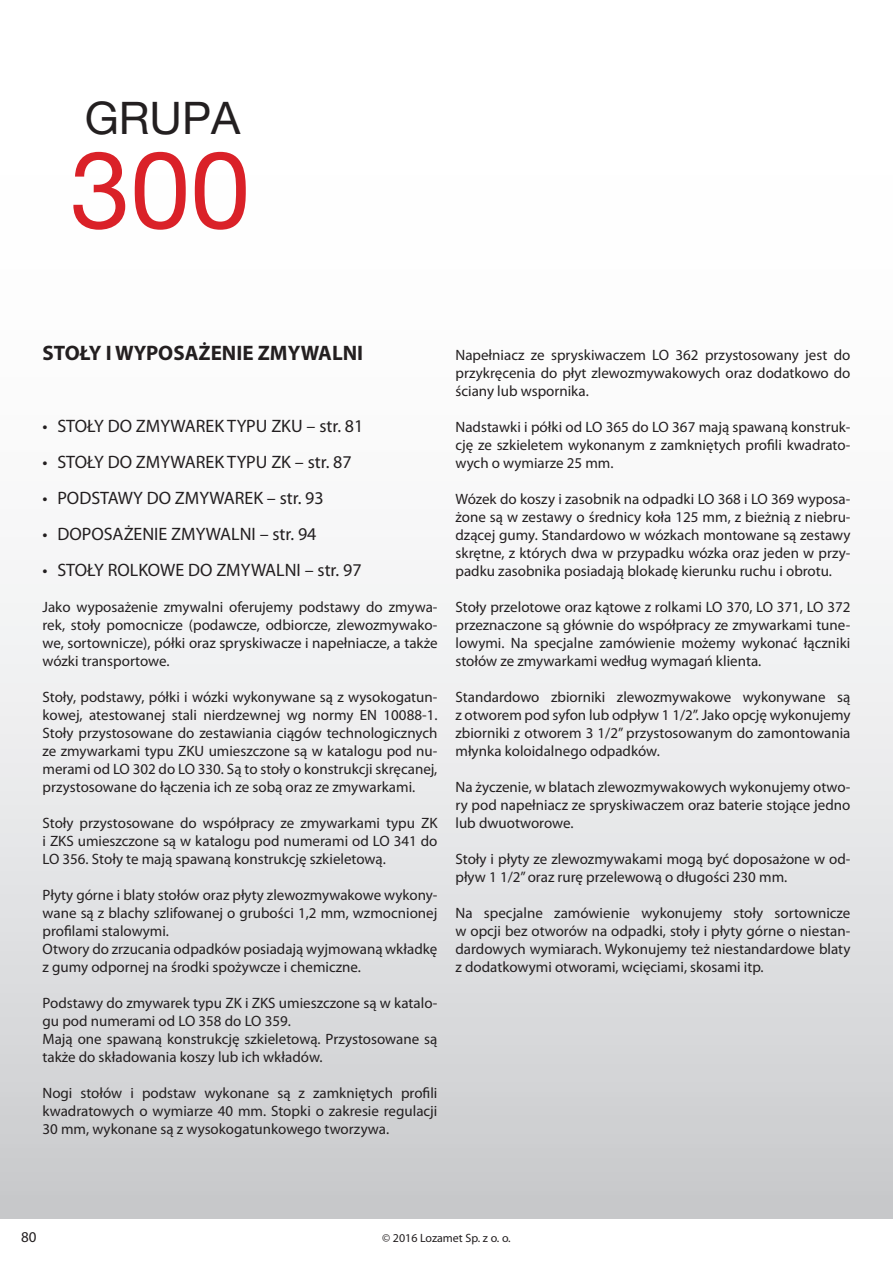
<style>
.page{position:relative;width:893px;height:1263px;background:#fff}
.page>*{position:absolute;margin:0;border:0;box-sizing:border-box;transform-origin:0 0}
.t1{font:108px "Helvetica Neue LT Pro";color:#da2128}
.t2{font:45px "Helvetica Neue LT Pro";color:#231f20}
.t3{font:700 21px "Myriad Pro";color:#231f20}
.t4{font:18px "Myriad Pro";color:#231f20}
.t5{font:15px/18px "Myriad Pro";color:#231f20;text-align:justify}
.t6{font:12px "Myriad Pro";color:#231f20}
</style>
<div class="page">
<div style="left:0;top:19px;width:893px;height:1199px;background:linear-gradient(to bottom,#fff,#d1d2d4)"></div>
<h2 class="t2" style="left:85px;top:91px;width:157px">GRUPA</h2>
<h1 class="t1" style="left:70px;top:126px;width:182px">300</h1>
<h3 class="t3" style="left:43px;top:341px;width:311px">STOŁY I WYPOSAŻ ENI E ZMYWALNI</h3>
<p class="t4" style="left:43px;top:415px;width:322px">• STOŁY DO ZMYWAREK TYPU ZKU – str. 81</p>
<p class="t4" style="left:43px;top:451px;width:311px">• STOŁY DO ZMYWAREK TYPU ZK – str. 87</p>
<p class="t4" style="left:43px;top:487px;width:283px">• PODSTAWY DO ZMYWAREK – str. 93</p>
<p class="t4" style="left:43px;top:523px;width:275px">• DOPOSAŻENIE ZMYWALNI – str. 94</p>
<p class="t4" style="left:43px;top:559px;width:321px">• STOŁY ROLKOWE DO ZMYWALNI – str. 97</p>
<p class="t5" style="left:43px;top:598px;width:396px">Jako wyposażenie zmywalni oferujemy podstawy do zmywa&shy;rek, stoły pomocnicze (podawcze, odbiorcze, zlewozmywako&shy;we, sortownicze), półki oraz spryskiwacze i napełniacze, a także wózki transportowe.</p>
<p class="t5" style="left:43px;top:688px;width:396px">Stoły, podstawy, półki i wózki wykonywane są z wysokogatun&shy;kowej, atestowanej stali nierdzewnej wg normy EN 10088-1.<br>Stoły przystosowane do zestawiania ciągów technologicznych ze zmywarkami typu ZKU umieszczone są w katalogu pod nu&shy;merami od LO 302 do LO 330. Są to stoły o konstrukcji skręcanej, przystosowane do łączenia ich ze sobą oraz ze zmywarkami.</p>
<p class="t5" style="left:43px;top:814px;width:396px">Stoły przystosowane do współpracy ze zmywarkami typu ZK i ZKS umieszczone są w katalogu pod numerami od LO 341 do LO 356. Stoły te mają spawaną konstrukcję szkieletową.</p>
<p class="t5" style="left:43px;top:886px;width:397px;text-align:left">Płyty górne i blaty stołów oraz płyty zlewozmywakowe wykony&shy;wane są z blachy szlifowanej o grubości 1,2 mm, wzmocnionej profilami stalowymi.<br>Otwory do zrzucania odpadków posiadają wyjmowaną wkładkę z gumy odpornej na środki spożywcze i chemiczne.</p>
<p class="t5" style="left:43px;top:994px;width:396px;text-align:left">Podstawy do zmywarek typu ZK i ZKS umieszczone są w katalo&shy;gu pod numerami od LO 358 do LO 359.<br>Mają one spawaną konstrukcję szkieletową. Przystosowane są także do składowania koszy lub ich wkładów.</p>
<p class="t5" style="left:43px;top:1084px;width:396px">Nogi stołów i podstaw wykonane są z zamkniętych profili kwadratowych o wymiarze 40 mm. Stopki o zakresie regulacji 30 mm, wykonane są z wysokogatunkowego tworzywa.</p>
<p class="t5" style="left:455px;top:346px;width:396px">Napełniacz ze spryskiwaczem LO 362 przystosowany jest do przykręcenia do płyt zlewozmywakowych oraz dodatkowo do ściany lub wspornika.</p>
<p class="t5" style="left:455px;top:418px;width:396px">Nadstawki i półki od LO 365 do LO 367 mają spawaną konstruk&shy;cję ze szkieletem wykonanym z zamkniętych profili kwadrato&shy;wych o wymiarze 25 mm.</p>
<p class="t5" style="left:455px;top:490px;width:397px">Wózek do koszy i zasobnik na odpadki LO 368 i LO 369 wyposa&shy;żone są w zestawy o średnicy koła 125 mm, z bieżnią z niebru&shy;dzącej gumy. Standardowo w wózkach montowane są zestawy skrętne, z których dwa w przypadku wózka oraz jeden w przy&shy;padku zasobnika posiadają blokadę kierunku ruchu i obrotu.</p>
<p class="t5" style="left:455px;top:598px;width:396px">Stoły przelotowe oraz kątowe z rolkami LO 370, LO 371, LO 372 przeznaczone są głównie do współpracy ze zmywarkami tune&shy;lowymi. Na specjalne zamówienie możemy wykonać łączniki stołów ze zmywarkami według wymagań klienta.</p>
<p class="t5" style="left:455px;top:688px;width:396px">Standardowo zbiorniki zlewozmywakowe wykonywane są z otworem pod syfon lub odpływ 1 1/2”. Jako opcję wykonujemy zbiorniki z otworem 3 1/2” przystosowanym do zamontowania młynka koloidalnego odpadków.</p>
<p class="t5" style="left:455px;top:778px;width:396px">Na życzenie, w blatach zlewozmywakowych wykonujemy otwo&shy;ry pod napełniacz ze spryskiwaczem oraz baterie stojące jedno lub dwuotworowe.</p>
<p class="t5" style="left:455px;top:850px;width:396px">Stoły i płyty ze zlewozmywakami mogą być doposażone w od&shy;pływ 1 1/2” oraz rurę przelewową o długości 230 mm.</p>
<p class="t5" style="left:455px;top:904px;width:396px">Na specjalne zamówienie wykonujemy stoły sortownicze w opcji bez otworów na odpadki, stoły i płyty górne o niestan&shy;dardowych wymiarach. Wykonujemy też niestandardowe blaty z dodatkowymi otworami, wcięciami, skosami itp.</p>
<p class="t5" style="left:21px;top:1227px;width:17px">80</p>
<p class="t6" style="left:382px;top:1230px;width:130px">© 2016 Lozamet Sp. z o. o.</p>
</div>
